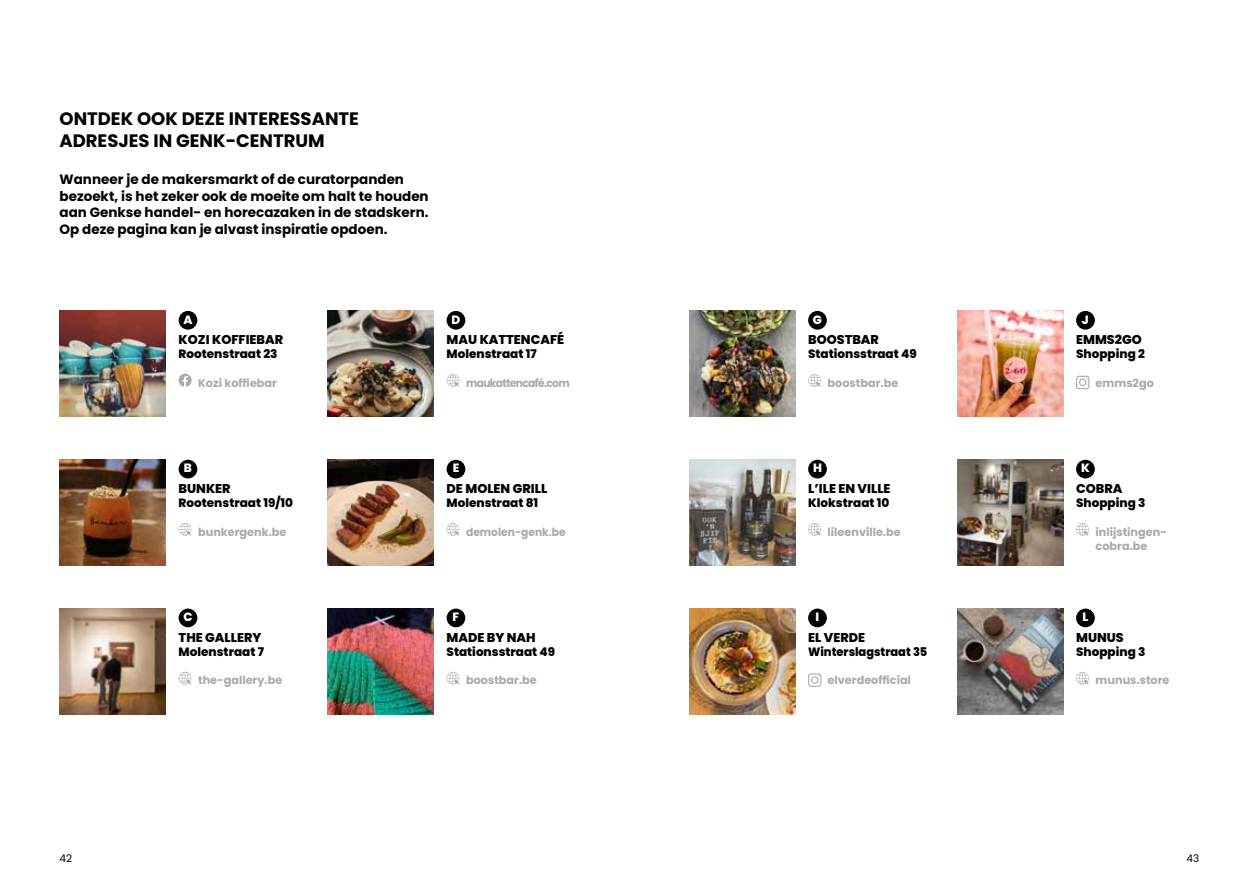
<style>
.page{position:relative;width:1259px;height:893px;background:#fff}
.page>*{position:absolute;margin:0;border:0;box-sizing:border-box;transform-origin:0 0}
.t1{font:700 18px/21.6px "Poppins";color:#000}
.t2{font:700 13.5px/16.5px "Poppins";color:#000}
.t3{font:800 12.75px "Poppins";color:#000}
.t4{font:800 12px "Poppins";color:#000}
.t5{font:800 12px "Poppins";color:#000;scale:.95 1}
.t6{font:800 12px "Poppins";color:#fff}
.t7{font:700 11.25px/14.2px "Poppins";color:#aaa}
.t8{font:700 11.25px "Poppins";letter-spacing:-.06em;color:#aaa;scale:.95 1}
.t9{font:700 11.25px "Poppins";color:#aaa;scale:.95 1}
.t10{font:10.5px "Poppins";color:#000}
</style>
<div class="page">
<div style="left:179px;top:311px;width:18px;height:19px;background:#000;border-radius:50%"></div>
<svg style="left:179px;top:374px;width:13px;height:13px"></svg>
<div style="left:808px;top:311px;width:19px;height:19px;background:#000;border-radius:50%"></div>
<svg style="left:808px;top:374px;width:13px;height:13px"></svg>
<div style="left:446px;top:311px;width:19px;height:19px;background:#000;border-radius:50%"></div>
<svg style="left:446px;top:374px;width:13px;height:13px"></svg>
<div style="left:1076px;top:311px;width:18px;height:19px;background:#000;border-radius:50%"></div>
<svg style="left:1076px;top:376px;width:13px;height:13px"></svg>
<div style="left:179px;top:460px;width:18px;height:18px;background:#000;border-radius:50%"></div>
<svg style="left:179px;top:523px;width:12px;height:13px"></svg>
<div style="left:808px;top:460px;width:19px;height:18px;background:#000;border-radius:50%"></div>
<svg style="left:808px;top:523px;width:13px;height:13px"></svg>
<div style="left:446px;top:460px;width:19px;height:18px;background:#000;border-radius:50%"></div>
<svg style="left:446px;top:523px;width:13px;height:13px"></svg>
<div style="left:1076px;top:460px;width:18px;height:18px;background:#000;border-radius:50%"></div>
<svg style="left:1076px;top:523px;width:12px;height:13px"></svg>
<div style="left:179px;top:609px;width:18px;height:18px;background:#000;border-radius:50%"></div>
<svg style="left:179px;top:672px;width:12px;height:12px"></svg>
<div style="left:808px;top:609px;width:19px;height:18px;background:#000;border-radius:50%"></div>
<svg style="left:808px;top:673px;width:13px;height:14px"></svg>
<div style="left:446px;top:609px;width:19px;height:18px;background:#000;border-radius:50%"></div>
<svg style="left:446px;top:672px;width:13px;height:12px"></svg>
<div style="left:1076px;top:609px;width:18px;height:18px;background:#000;border-radius:50%"></div>
<svg style="left:1076px;top:672px;width:12px;height:12px"></svg>
<img style="left:60px;top:310px;width:106px;height:107px">
<img style="left:689px;top:310px;width:106px;height:107px">
<img style="left:327px;top:310px;width:107px;height:107px">
<img style="left:957px;top:310px;width:106px;height:107px">
<img style="left:60px;top:459px;width:106px;height:107px">
<img style="left:689px;top:459px;width:106px;height:107px">
<img style="left:327px;top:459px;width:107px;height:107px">
<img style="left:957px;top:459px;width:106px;height:107px">
<img style="left:60px;top:608px;width:106px;height:106px">
<img style="left:689px;top:608px;width:106px;height:106px">
<img style="left:327px;top:608px;width:107px;height:106px">
<img style="left:957px;top:608px;width:106px;height:106px">
<h1 class="t1" style="left:60px;top:108px;width:301px">ONTDEK OOK DEZE INTERESSANTE<br>ADRESJES IN GENK-CENTRUM</h1>
<p class="t2" style="left:60px;top:171px;width:371px">Wanneer je de makersmarkt of de curatorpanden bezoekt, is het zeker ook de moeite om halt te houden aan Genkse handel- en horecazaken in de stadskern.<br>Op deze pagina kan je alvast inspiratie opdoen.</p>
<p class="t6" style="left:183px;top:312px;width:11px">A</p>
<p class="t3" style="left:179px;top:332px;width:106px">KOZI KOFFIEBAR</p>
<p class="t4" style="left:179px;top:347px;width:100px">Rootenstraat 23</p>
<p class="t7" style="left:198px;top:376px;width:80px">Kozi koffiebar</p>
<p class="t6" style="left:184px;top:461px;width:10px">B</p>
<p class="t3" style="left:179px;top:481px;width:54px">BUNKER</p>
<p class="t4" style="left:179px;top:496px;width:116px">Rootenstraat 19/10</p>
<p class="t7" style="left:198px;top:525px;width:90px">bunkergenk.be</p>
<p class="t6" style="left:183px;top:610px;width:11px">C</p>
<p class="t3" style="left:179px;top:630px;width:84px">THE GALLERY</p>
<p class="t4" style="left:179px;top:645px;width:87px">Molenstraat 7</p>
<p class="t7" style="left:198px;top:673px;width:86px">the-gallery.be</p>
<p class="t6" style="left:451px;top:312px;width:10px">D</p>
<p class="t3" style="left:446px;top:332px;width:119px">MAU KATTENCAFÉ</p>
<p class="t4" style="left:446px;top:347px;width:91px">Molenstraat 17</p>
<p class="t8" style="left:466px;top:376px;width:111px">maukattencafé.com</p>
<p class="t6" style="left:453px;top:461px;width:8px">E</p>
<p class="t3" style="left:446px;top:481px;width:102px">DE MOLEN GRILL</p>
<p class="t4" style="left:446px;top:496px;width:93px">Molenstraat 81</p>
<p class="t9" style="left:466px;top:525px;width:106px">demolen-genk.be</p>
<p class="t6" style="left:452px;top:610px;width:8px">F</p>
<p class="t3" style="left:446px;top:630px;width:91px">MADE BY NAH</p>
<p class="t4" style="left:446px;top:645px;width:110px">Stationsstraat 49</p>
<p class="t7" style="left:466px;top:673px;width:72px">boostbar.be</p>
<p class="t6" style="left:813px;top:312px;width:11px">G</p>
<p class="t3" style="left:808px;top:332px;width:72px">BOOSTBAR</p>
<p class="t4" style="left:808px;top:347px;width:110px">Stationsstraat 49</p>
<p class="t7" style="left:827px;top:376px;width:72px">boostbar.be</p>
<p class="t6" style="left:813px;top:461px;width:10px">H</p>
<p class="t3" style="left:808px;top:481px;width:84px">L’ILE EN VILLE</p>
<p class="t4" style="left:808px;top:496px;width:83px">Klokstraat 10</p>
<p class="t7" style="left:827px;top:525px;width:75px">lileenville.be</p>
<p class="t6" style="left:815px;top:610px;width:5px">I</p>
<p class="t3" style="left:808px;top:630px;width:58px">EL VERDE</p>
<p class="t5" style="left:808px;top:645px;width:127px">Winterslagstraat 35</p>
<p class="t7" style="left:827px;top:673px;width:85px">elverdeofficial</p>
<p class="t6" style="left:1082px;top:312px;width:9px">J</p>
<p class="t3" style="left:1076px;top:332px;width:67px">EMMS2GO</p>
<p class="t4" style="left:1076px;top:347px;width:70px">Shopping 2</p>
<p class="t7" style="left:1095px;top:376px;width:60px">emms2go</p>
<p class="t6" style="left:1081px;top:461px;width:10px">K</p>
<p class="t3" style="left:1076px;top:481px;width:48px">COBRA</p>
<p class="t4" style="left:1076px;top:496px;width:71px">Shopping 3</p>
<p class="t7" style="left:1095px;top:525px;width:73px">inlijstingen&shy;cobra.be</p>
<p class="t6" style="left:1082px;top:610px;width:7px">L</p>
<p class="t3" style="left:1076px;top:630px;width:49px">MUNUS</p>
<p class="t4" style="left:1076px;top:645px;width:71px">Shopping 3</p>
<p class="t7" style="left:1095px;top:673px;width:75px">munus.store</p>
<p class="t10" style="left:60px;top:852px;width:14px">42</p>
<p class="t10" style="left:1186px;top:852px;width:14px">43</p>
</div>
